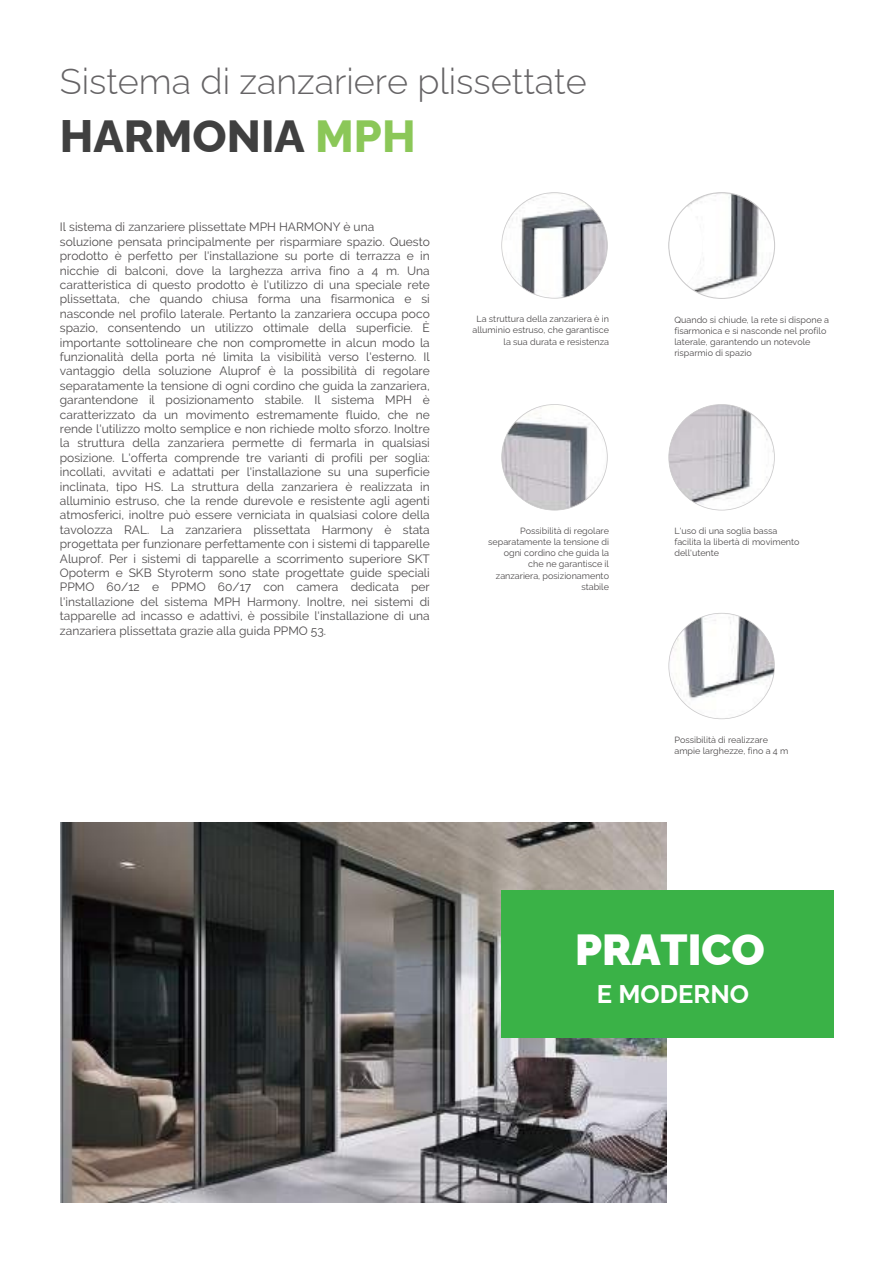
<style>
.page{position:relative;width:894px;height:1264px;background:#fff}
.page>*{position:absolute;margin:0;border:0;box-sizing:border-box;transform-origin:0 0}
.t1{font:800 45px "Raleway";color:#404040}
.t2{font:900 43.5px "Raleway";color:#fff}
.t3{font:300 36px "Raleway";color:#656365}
.t4{font:700 25.5px "Raleway";color:#fff}
.t5{font:12px/14.4px "Raleway";color:#4e4b4c}
.t6{font:9px/11.2px "Raleway";color:#4e4b4c}
.s1{color:#8bc758}
</style>
<div class="page">
<img style="left:60px;top:822px;width:606px;height:380px">
<div style="left:500px;top:890px;width:333px;height:147px;background:#3ab247"></div>
<img style="left:668px;top:193px;width:106px;height:105px;border-radius:50%">
<svg style="left:670px;top:196px;width:32px;height:99px"></svg>
<svg style="left:668px;top:404px;width:106px;height:106px"></svg>
<svg style="left:501px;top:192px;width:106px;height:106px"></svg>
<svg style="left:501px;top:404px;width:106px;height:106px"></svg>
<svg style="left:668px;top:613px;width:106px;height:106px"></svg>
<p class="t3" style="left:60px;top:60px;width:528px">Sistema di zanzariere plissettate</p>
<p class="t1" style="left:60px;top:110px;width:357px">HARMONIA <span class="s1">MPH</span></p>
<p class="t5" style="left:60px;top:220px;width:371px">Il sistema di zanzariere plissettate MPH HARMONY è una soluzione pensata principalmente per risparmiare spazio. Questo prodotto è perfetto per l'installazione su porte di terrazza e in nicchie di balconi, dove la larghezza arriva fino a 4 m. Una caratteristica di questo prodotto è l'utilizzo di una speciale rete plissettata, che quando chiusa forma una fisarmonica e si nasconde nel profilo laterale. Pertanto la zanzariera occupa poco spazio, consentendo un utilizzo ottimale della superficie. È importante sottolineare che non compromette in alcun modo la funzionalità della porta né limita la visibilità verso l'esterno. Il vantaggio della soluzione Aluprof è la possibilità di regolare separatamente la tensione di ogni cordino che guida la zanzariera, garantendone il posizionamento stabile. Il sistema MPH è caratterizzato da un movimento estremamente fluido, che ne rende l'utilizzo molto semplice e non richiede molto sforzo. Inoltre la struttura della zanzariera permette di fermarla in qualsiasi posizione. L'offerta comprende tre varianti di profili per soglia: incollati, avvitati e adattati per l'installazione su una superficie inclinata, tipo HS. La struttura della zanzariera è realizzata in alluminio estruso, che la rende durevole e resistente agli agenti atmosferici, inoltre può essere verniciata in qualsiasi colore della tavolozza RAL. La zanzariera plissettata Harmony è stata progettata per funzionare perfettamente con i sistemi di tapparelle Aluprof. Per i sistemi di tapparelle a scorrimento superiore SKT Opoterm e SKB Styroterm sono state progettate guide speciali PPMO 60/12 e PPMO 60/17 con camera dedicata per l'installazione del sistema MPH Harmony. Inoltre, nei sistemi di tapparelle ad incasso e adattivi, è possibile l'installazione di una zanzariera plissettata grazie alla guida PPMO 53.</p>
<p class="t6" style="left:472px;top:313px;width:138px;text-align:right">La struttura della zanzariera è in alluminio estruso, che garantisce la sua durata e resistenza</p>
<p class="t6" style="left:488px;top:524px;width:122px;text-align:right">Possibilità di regolare separatamente la tensione di ogni cordino che guida la che ne garantisce il zanzariera, posizionamento stabile</p>
<p class="t6" style="left:674px;top:314px;width:156px">Quando si chiude, la rete si dispone a fisarmonica e si nasconde nel profilo laterale, garantendo un notevole risparmio di spazio</p>
<p class="t6" style="left:674px;top:525px;width:127px">L'uso di una soglia bassa facilita la libertà di movimento dell'utente</p>
<p class="t6" style="left:674px;top:733px;width:115px">Possibilità di realizzare ampie larghezze, fino a 4 m</p>
<p class="t2" style="left:575px;top:924px;width:191px">PRATICO</p>
<p class="t4" style="left:596px;top:979px;width:154px">E MODERNO</p>
</div>
